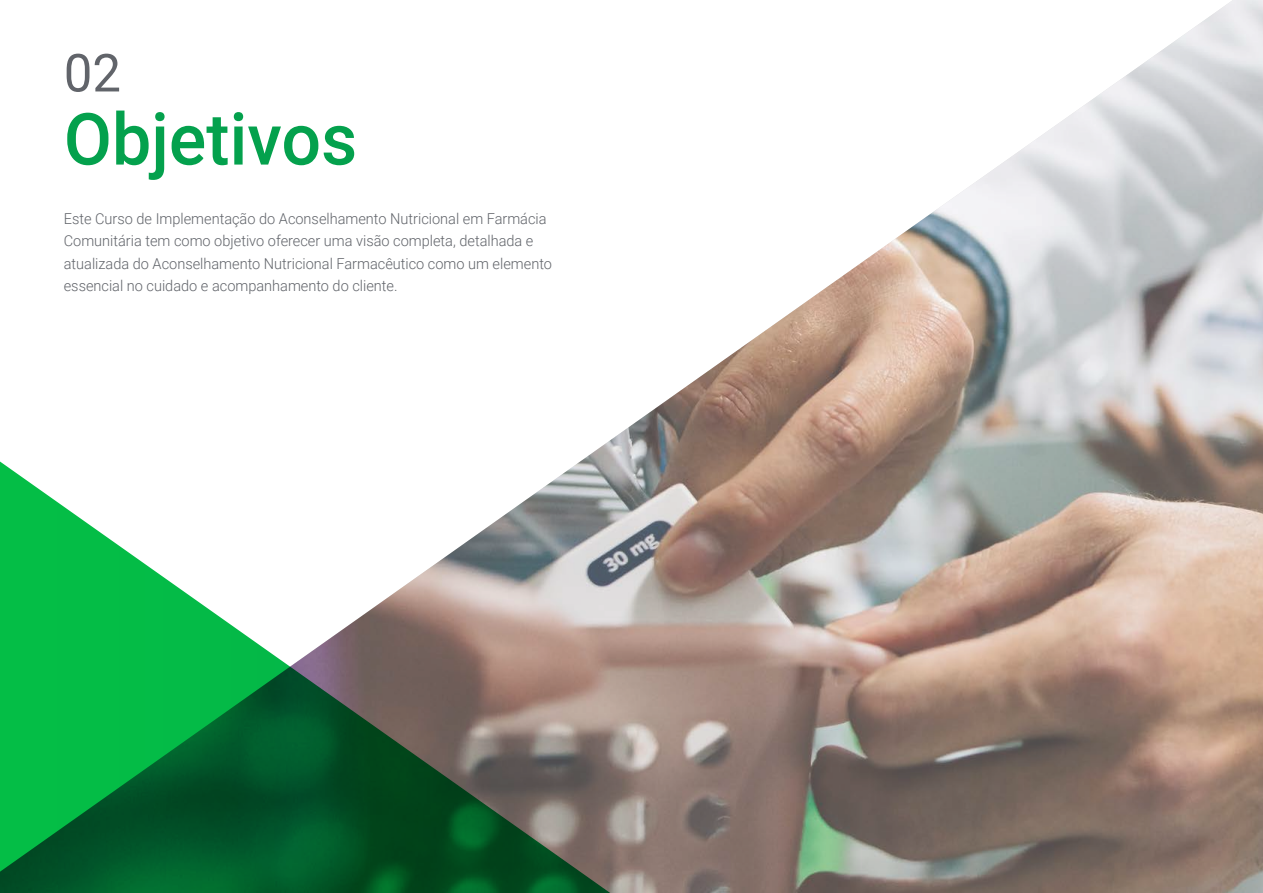
<style>
.page{position:relative;width:1263px;height:893px;background:#fff}
.page>*{position:absolute;margin:0;border:0;box-sizing:border-box;transform-origin:0 0}
.t1{font:500 72px "Roboto";color:#04a14d}
.t2{font:52.5px "Roboto";color:#61646a}
.t3{font:300 15px/22.5px "Roboto";color:#61646a}
</style>
<div class="page">
<img style="left:602px;top:0;width:661px;height:893px">
<svg style="left:0;top:446px;width:640px;height:447px"></svg>
<h2 class="t2" style="left:64px;top:36px;width:59px">02</h2>
<h1 class="t1" style="left:64px;top:89px;width:295px">Objetivos</h1>
<p class="t3" style="left:64px;top:207px;width:490px">Este Curso de Implementação do Aconselhamento Nutricional em Farmácia Comunitária tem como objetivo oferecer uma visão completa, detalhada e atualizada do Aconselhamento Nutricional Farmacêutico como um elemento essencial no cuidado e acompanhamento do cliente.</p>
</div>
